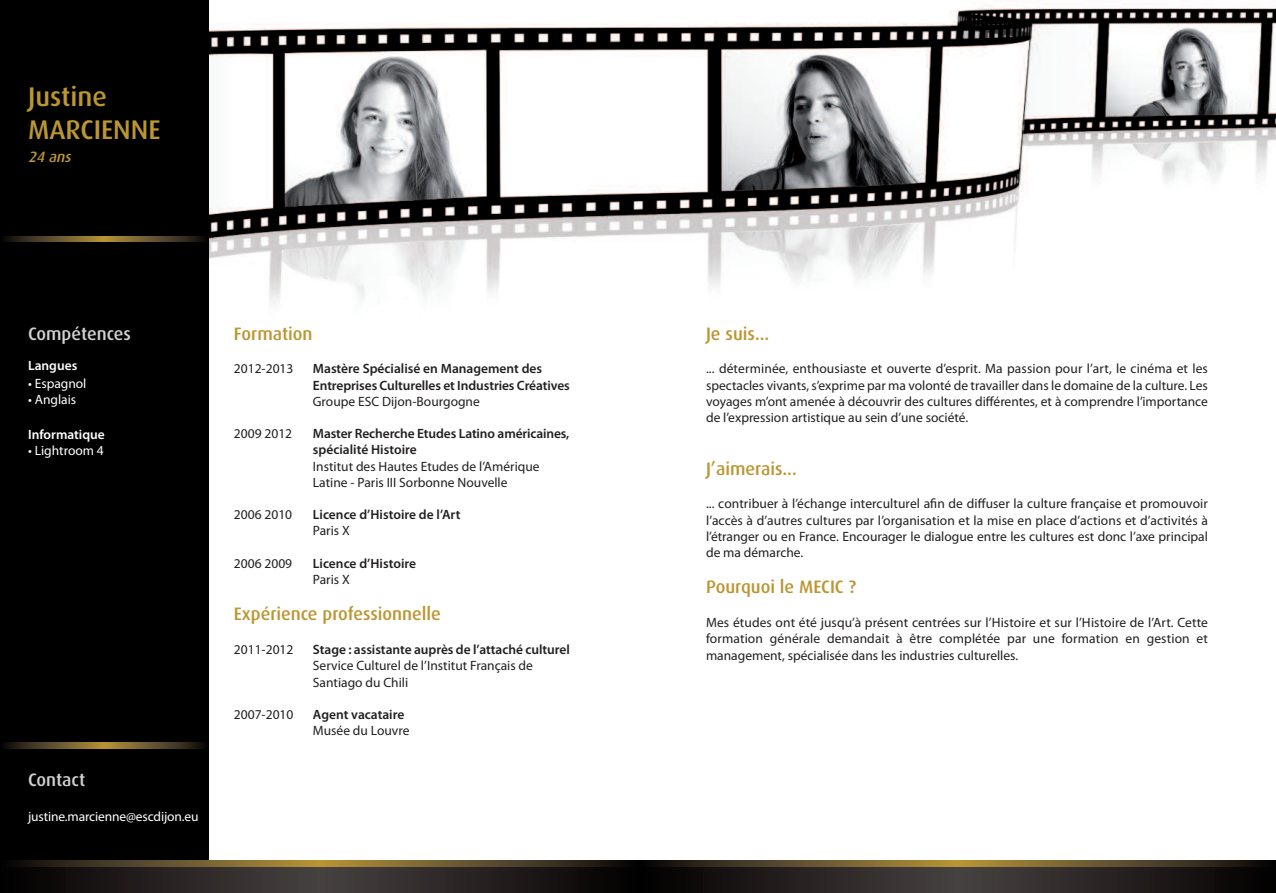
<style>
.page{position:relative;width:1276px;height:893px;background:#fff}
.page>*{position:absolute;margin:0;border:0;box-sizing:border-box;transform-origin:0 0}
.t1{font:500 27px/32.4px "Dax";color:#bb9632}
.t2{font:500 18px "Dax";color:#bb9632}
.t3{font:500 18px "Dax";color:#d1d2d4}
.t4{font:italic 500 15px "Dax";color:#bb9632}
.t5{font:13.5px/16.2px "Myriad Pro";color:#231f20;text-align:justify}
.t6{font:600 13.5px/16.2px "Myriad Pro";letter-spacing:-.005em;color:#231f20}
.t7{font:13.5px "Myriad Pro";letter-spacing:-.01em;color:#fff}
.t8{font:600 13.5px "Myriad Pro";color:#fff}
</style>
<div class="page">
<img style="left:209px;top:5px;width:1067px;height:300px">
<div style="left:638px;top:860px;width:320px;height:33px;background:linear-gradient(to right,#020000,#484241)"></div>
<div style="left:956px;top:860px;width:320px;height:33px;background:linear-gradient(to right,#494342,#030000)"></div>
<svg style="left:638px;top:861px;width:638px;height:6px;background:#5f4e28"></svg>
<div style="left:0;top:0;width:209px;height:871px;background:#000"></div>
<img style="left:5px;top:236px;width:199px;height:6px">
<img style="left:5px;top:742px;width:199px;height:6px">
<div style="left:0;top:860px;width:320px;height:33px;background:linear-gradient(to right,#020000,#484241)"></div>
<div style="left:318px;top:860px;width:320px;height:33px;background:linear-gradient(to right,#494342,#030000)"></div>
<svg style="left:0;top:861px;width:638px;height:6px;background:#5f4e28"></svg>
<h1 class="t1" style="left:28px;top:82px;width:134px">Justine<br>MARCIENNE</h1>
<p class="t4" style="left:28px;top:150px;width:47px">24 ans</p>
<h2 class="t3" style="left:28px;top:325px;width:104px">Compétences</h2>
<p class="t8" style="left:28px;top:360px;width:51px">Langues</p>
<p class="t7" style="left:28px;top:378px;width:60px">• Espagnol</p>
<p class="t7" style="left:28px;top:394px;width:50px">• Anglais</p>
<p class="t8" style="left:28px;top:429px;width:78px">Informatique</p>
<p class="t7" style="left:28px;top:445px;width:77px">• Lightroom 4</p>
<h2 class="t3" style="left:28px;top:772px;width:59px">Contact</h2>
<p class="t7" style="left:28px;top:811px;width:172px">justine.marcienne@escdijon.eu</p>
<h2 class="t2" style="left:234px;top:325px;width:80px">Formation</h2>
<p class="t5" style="left:234px;top:362px;width:61px">2012-2013</p>
<p class="t6" style="left:313px;top:362px;width:258px">Mastère Spécialisé en Management des<br>Entreprises Culturelles et Industries Créatives</p>
<p class="t5" style="left:313px;top:394px;width:168px">Groupe ESC Dijon-Bourgogne</p>
<p class="t5" style="left:234px;top:427px;width:60px">2009 2012</p>
<p class="t6" style="left:313px;top:427px;width:258px">Master Recherche Etudes Latino américaines, spécialité Histoire</p>
<p class="t5" style="left:313px;top:459px;width:228px">Institut des Hautes Etudes de l’Amérique<br>Latine - Paris III Sorbonne Nouvelle</p>
<p class="t5" style="left:234px;top:508px;width:60px">2006 2010</p>
<p class="t6" style="left:313px;top:508px;width:149px">Licence d’Histoire de l’Art</p>
<p class="t5" style="left:313px;top:524px;width:38px">Paris X</p>
<p class="t5" style="left:234px;top:556px;width:60px">2006 2009</p>
<p class="t6" style="left:313px;top:556px;width:105px">Licence d’Histoire</p>
<p class="t5" style="left:313px;top:572px;width:38px">Paris X</p>
<h2 class="t2" style="left:234px;top:606px;width:208px">Expérience professionnelle</h2>
<p class="t5" style="left:234px;top:643px;width:61px">2011-2012</p>
<p class="t6" style="left:313px;top:643px;width:258px">Stage : assistante auprès de l’attaché culturel</p>
<p class="t5" style="left:313px;top:659px;width:222px">Service Culturel de l’Institut Français de<br>Santiago du Chili</p>
<p class="t5" style="left:234px;top:707px;width:61px">2007-2010</p>
<p class="t6" style="left:313px;top:707px;width:93px">Agent vacataire</p>
<p class="t5" style="left:313px;top:724px;width:98px">Musée du Louvre</p>
<h2 class="t2" style="left:706px;top:325px;width:65px">Je suis...</h2>
<p class="t5" style="left:706px;top:362px;width:503px">... déterminée, enthousiaste et ouverte d’esprit. Ma passion pour l’art, le cinéma et les spectacles vivants, s’exprime par ma volonté de travailler dans le domaine de la culture. Les voyages m’ont amenée à découvrir des cultures différentes, et à comprendre l’importance de l’expression artistique au sein d’une société.</p>
<h2 class="t2" style="left:706px;top:460px;width:92px">J’aimerais...</h2>
<p class="t5" style="left:706px;top:497px;width:503px">... contribuer à l’échange interculturel afin de diffuser la culture française et promouvoir l’accès à d’autres cultures par l’organisation et la mise en place d’actions et d’activités à l’étranger ou en France. Encourager le dialogue entre les cultures est donc l’axe principal de ma démarche.</p>
<h2 class="t2" style="left:706px;top:579px;width:152px">Pourquoi le MECIC ?</h2>
<p class="t5" style="left:706px;top:616px;width:503px">Mes études ont été jusqu’à présent centrées sur l’Histoire et sur l’Histoire de l’Art. Cette formation générale demandait à être complétée par une formation en gestion et management, spécialisée dans les industries culturelles.</p>
</div>
